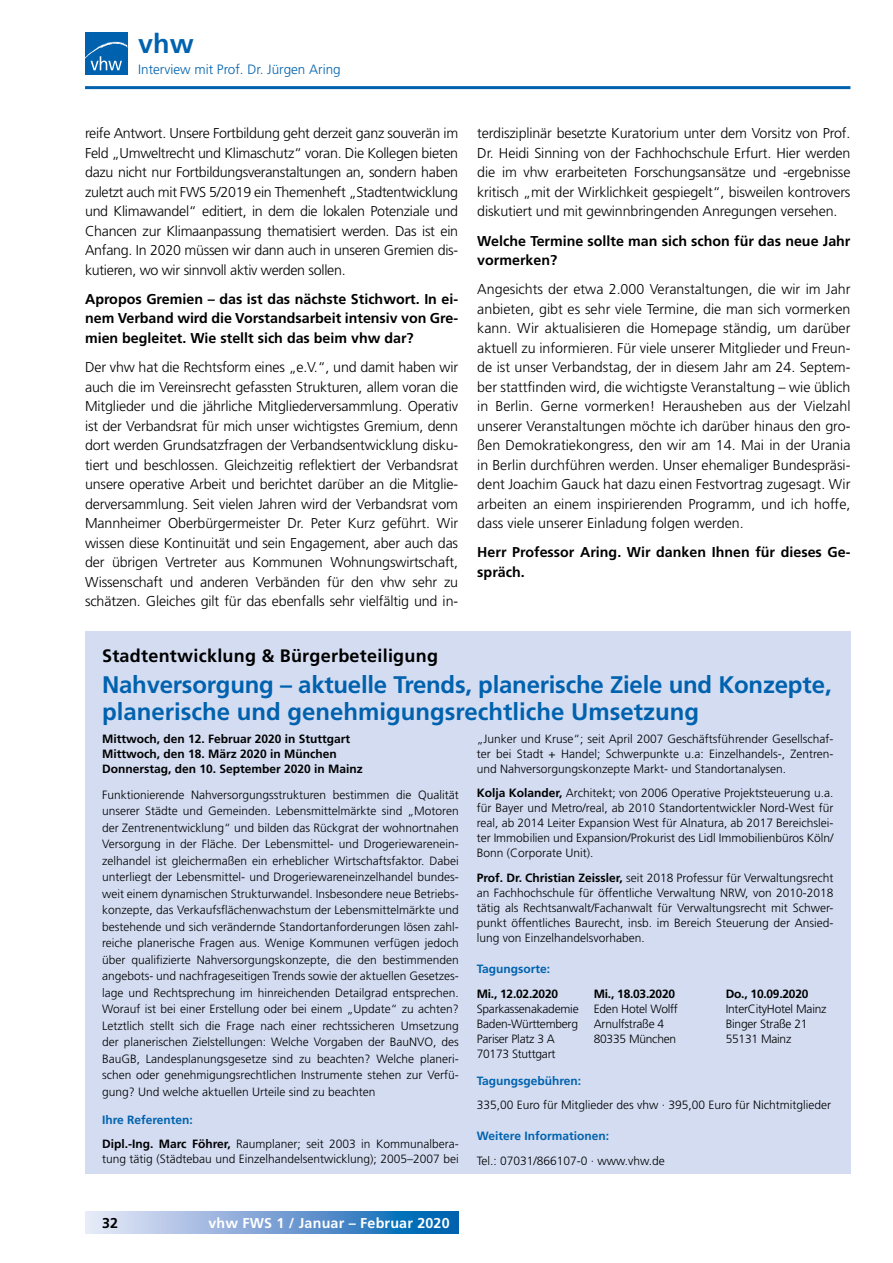
<style>
.page{position:relative;width:893px;height:1263px;background:#fff}
.page>*{position:absolute;margin:0;border:0;box-sizing:border-box;transform-origin:0 0}
.t1{font:700 27px "Frutiger LT Std";color:#0062ae}
.t2{font:700 24px/27px "Frutiger LT Std";letter-spacing:-.01em;color:#0062ae}
.t3{font:700 18px "Frutiger LT Std";letter-spacing:.015em;color:#000}
.t4{font:300 14.25px/19.5px "Frutiger LT Std";letter-spacing:-.01em;color:#000;text-align:justify}
.t5{font:700 14.25px/19.5px "Frutiger LT Std";color:#000}
.t6{font:700 14.25px "Frutiger LT Std";letter-spacing:.015em;color:#fff}
.t7{font:300 13.5px "Frutiger LT Std";color:#0062ae}
.t8{font:300 12px/16.5px "Frutiger LT Std";color:#000;text-align:justify}
.t9{font:300 12px "Frutiger LT Std";letter-spacing:-.02em;color:#000}
.t10{font:700 12px/15px "Frutiger LT Std";color:#000}
.t11{font:700 12px "Frutiger LT Std";color:#0062ae}
.t12{font:700 12px "Frutiger LT Std";letter-spacing:-.02em;color:#000}
.s1{font-weight:700;color:#0062ae}
.s2{font-weight:700}
</style>
<div class="page">
<svg style="left:85px;top:1212px;width:373px;height:21px;background:#73a2d3"></svg>
<hr style="left:85px;top:86px;width:765px;height:3px;background:#0062ae">
<div style="left:85px;top:32px;width:42px;height:43px;background:#0062ae"></div>
<svg style="left:85px;top:42px;width:43px;height:28px"></svg>
<div style="left:85px;top:631px;width:765px;height:543px;background:#d3dcf1"></div>
<h1 class="t1" style="left:138px;top:27px;width:57px">vhw</h1>
<p class="t7" style="left:138px;top:62px;width:204px">Interview mit Prof. Dr. Jürgen Aring</p>
<p class="t4" style="left:85px;top:124px;width:375px">reife Antwort. Unsere Fortbildung geht derzeit ganz souverän im Feld „Umweltrecht und Klimaschutz“ voran. Die Kollegen bieten dazu nicht nur Fortbildungsveranstaltungen an, sondern haben zuletzt auch mit FWS 5/2019 ein Themenheft „Stadtentwicklung und Klimawandel“ editiert, in dem die lokalen Potenziale und Chancen zur Klimaanpassung thematisiert werden. Das ist ein Anfang. In 2020 müssen wir dann auch in unseren Gremien dis&shy;kutieren, wo wir sinnvoll aktiv werden sollen.</p>
<p class="t5" style="left:85px;top:289px;width:375px;text-align:justify">Apropos Gremien – das ist das nächste Stichwort. In ei&shy;nem Verband wird die Vorstandsarbeit intensiv von Gre&shy;mien begleitet. Wie stellt sich das beim vhw dar?</p>
<p class="t4" style="left:85px;top:358px;width:375px">Der vhw hat die Rechtsform eines „e.V.“, und damit haben wir auch die im Vereinsrecht gefassten Strukturen, allem voran die Mitglieder und die jährliche Mitgliederversammlung. Operativ ist der Verbandsrat für mich unser wichtigstes Gremium, denn dort werden Grundsatzfragen der Verbandsentwicklung disku&shy;tiert und beschlossen. Gleichzeitig reflektiert der Verbandsrat unsere operative Arbeit und berichtet darüber an die Mitglie&shy;derversammlung. Seit vielen Jahren wird der Verbandsrat vom Mannheimer Oberbürgermeister Dr. Peter Kurz geführt. Wir wissen diese Kontinuität und sein Engagement, aber auch das der übrigen Vertreter aus Kommunen Wohnungswirtschaft, Wissenschaft und anderen Verbänden für den vhw sehr zu schätzen. Gleiches gilt für das ebenfalls sehr vielfältig und in-</p>
<p class="t4" style="left:477px;top:124px;width:375px">terdisziplinär besetzte Kuratorium unter dem Vorsitz von Prof.<br>Dr. Heidi Sinning von der Fachhochschule Erfurt. Hier werden die im vhw erarbeiteten Forschungsansätze und -ergebnisse kritisch „mit der Wirklichkeit gespiegelt“, bisweilen kontrovers diskutiert und mit gewinnbringenden Anregungen versehen.</p>
<p class="t5" style="left:477px;top:231px;width:375px">Welche Termine sollte man sich schon für das neue Jahr vormerken?</p>
<p class="t4" style="left:477px;top:280px;width:375px">Angesichts der etwa 2.000 Veranstaltungen, die wir im Jahr anbieten, gibt es sehr viele Termine, die man sich vormerken kann. Wir aktualisieren die Homepage ständig, um darüber aktuell zu informieren. Für viele unserer Mitglieder und Freun&shy;de ist unser Verbandstag, der in diesem Jahr am 24. Septem&shy;ber stattfinden wird, die wichtigste Veranstaltung – wie üblich in Berlin. Gerne vormerken! Herausheben aus der Vielzahl unserer Veranstaltungen möchte ich darüber hinaus den gro&shy;ßen Demokratiekongress, den wir am 14. Mai in der Urania in Berlin durchführen werden. Unser ehemaliger Bundespräsi&shy;dent Joachim Gauck hat dazu einen Festvortrag zugesagt. Wir arbeiten an einem inspirierenden Programm, und ich hoffe, dass viele unserer Einladung folgen werden.</p>
<p class="t5" style="left:477px;top:543px;width:375px">Herr Professor Aring. Wir danken Ihnen für dieses Ge&shy;spräch.</p>
<h3 class="t3" style="left:102px;top:645px;width:338px">Stadtentwicklung &amp; Bürgerbeteiligung</h3>
<h2 class="t2" style="left:102px;top:671px;width:731px">Nahversorgung – aktuelle Trends, planerische Ziele und Konzepte, planerische und genehmigungsrechtliche Umsetzung</h2>
<p class="t10" style="left:102px;top:731px;width:262px">Mittwoch, den 12. Februar 2020 in Stuttgart<br>Mittwoch, den 18. März 2020 in München<br>Donnerstag, den 10. September 2020 in Mainz</p>
<p class="t8" style="left:102px;top:787px;width:358px">Funktionierende Nahversorgungsstrukturen bestimmen die Qualität unserer Städte und Gemeinden. Lebensmittelmärkte sind „Motoren der Zentrenentwicklung“ und bilden das Rückgrat der wohnortnahen Versorgung in der Fläche. Der Lebensmittel- und Drogeriewarenein&shy;zelhandel ist gleichermaßen ein erheblicher Wirtschaftsfaktor. Dabei unterliegt der Lebensmittel- und Drogeriewareneinzelhandel bundes&shy;weit einem dynamischen Strukturwandel. Insbesondere neue Betriebs&shy;konzepte, das Verkaufsflächenwachstum der Lebensmittelmärkte und bestehende und sich verändernde Standortanforderungen lösen zahl&shy;reiche planerische Fragen aus. Wenige Kommunen verfügen jedoch über qualifizierte Nahversorgungskonzepte, die den bestimmenden angebots- und nachfrageseitigen Trends sowie der aktuellen Gesetzes&shy;lage und Rechtsprechung im hinreichenden Detailgrad entsprechen.<br>Worauf ist bei einer Erstellung oder bei einem „Update“ zu achten?<br>Letztlich stellt sich die Frage nach einer rechtssicheren Umsetzung der planerischen Zielstellungen: Welche Vorgaben der BauNVO, des BauGB, Landesplanungsgesetze sind zu beachten? Welche planeri&shy;schen oder genehmigungsrechtlichen Instrumente stehen zur Verfü&shy;gung? Und welche aktuellen Urteile sind zu beachten</p>
<p class="t8" style="left:102px;top:1107px;width:358px;line-height:24.8px"><span class="s1">Ihre Referenten:<br></span><span class="s2">Dipl.-Ing. Marc Föhrer,</span> Raumplaner; seit 2003 in Kommunalbera-</p>
<p class="t8" style="left:102px;top:1151px;width:358px">tung tätig (Städtebau und Einzelhandelsentwicklung); 2005–2007 bei</p>
<p class="t8" style="left:477px;top:731px;width:358px;line-height:15px">„Junker und Kruse“; seit April 2007 Geschäftsführender Gesellschaf&shy;ter bei Stadt + Handel; Schwerpunkte u.a: Einzelhandels-, Zentren&shy;und Nahversorgungskonzepte Markt- und Standortanalysen.</p>
<p class="t8" style="left:477px;top:786px;width:358px;line-height:15px"><span class="s2">Kolja Kolander,</span> Architekt; von 2006 Operative Projektsteuerung u.a. für Bayer und Metro/real, ab 2010 Standortentwickler Nord-West für real, ab 2014 Leiter Expansion West für Alnatura, ab 2017 Bereichslei&shy;ter Immobilien und Expansion/Prokurist des Lidl Immobilienbüros Köln/ Bonn (Corporate Unit).</p>
<p class="t8" style="left:477px;top:871px;width:358px;line-height:15px"><span class="s2">Prof. Dr. Christian Zeissler,</span> seit 2018 Professur für Verwaltungsrecht an Fachhochschule für öffentliche Verwaltung NRW, von 2010-2018 tätig als Rechtsanwalt/Fachanwalt für Verwaltungsrecht mit Schwer&shy;punkt öffentliches Baurecht, insb. im Bereich Steuerung der Ansied&shy;lung von Einzelhandelsvorhaben.</p>
<p class="t11" style="left:477px;top:962px;width:75px">Tagungsorte:</p>
<p class="t12" style="left:477px;top:986px;width:83px">Mi., 12.02.2020</p>
<p class="t12" style="left:594px;top:986px;width:83px">Mi., 18.03.2020</p>
<p class="t12" style="left:726px;top:986px;width:84px">Do., 10.09.2020</p>
<p class="t9" style="left:477px;top:1002px;width:103px">Sparkassenakademie</p>
<p class="t9" style="left:594px;top:1002px;width:85px">Eden Hotel Wolff</p>
<p class="t9" style="left:726px;top:1002px;width:102px">InterCityHotel Mainz</p>
<p class="t9" style="left:477px;top:1017px;width:103px">Baden-Württemberg</p>
<p class="t9" style="left:594px;top:1017px;width:72px">Arnulfstraße 4</p>
<p class="t9" style="left:726px;top:1017px;width:83px">Binger Straße 21</p>
<p class="t9" style="left:477px;top:1032px;width:80px">Pariser Platz 3 A</p>
<p class="t9" style="left:594px;top:1032px;width:84px">80335 München</p>
<p class="t9" style="left:726px;top:1032px;width:67px">55131 Mainz</p>
<p class="t9" style="left:477px;top:1047px;width:80px">70173 Stuttgart</p>
<p class="t11" style="left:477px;top:1073px;width:106px">Tagungsgebühren:</p>
<p class="t8" style="left:477px;top:1097px;width:356px">335,00 Euro für Mitglieder des vhw · 395,00 Euro für Nichtmitglieder</p>
<p class="t11" style="left:477px;top:1129px;width:134px">Weitere Informationen:</p>
<p class="t8" style="left:477px;top:1153px;width:190px">Tel.: 07031/866107-0 · www.vhw.de</p>
<p class="t5" style="left:102px;top:1213px;width:18px">32</p>
<p class="t6" style="left:208px;top:1214px;width:243px">vhw FWS 1 / Januar – Februar 2020</p>
</div>
